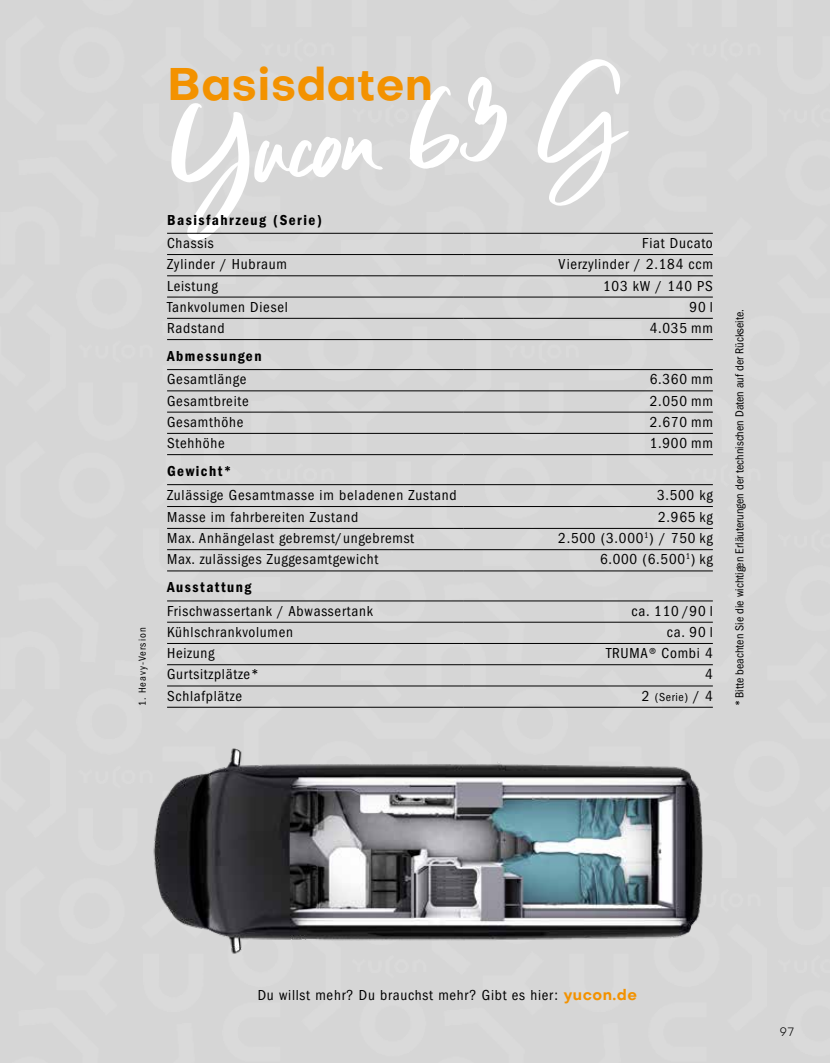
<style>
.page{position:relative;width:830px;height:1063px;background:#fff}
.page>*{position:absolute;margin:0;border:0;box-sizing:border-box;transform-origin:0 0}
.t1{font:105px "Clattering";color:#fff}
.t2{font:700 45px "Objectivity";color:#f39200}
.t3{font:condensed 15px "ITC Franklin Gothic Std";letter-spacing:.05em;color:#000}
.t4{font:15px "ITC Franklin Gothic Std Dm Cd";letter-spacing:.1em;color:#000}
.t5{font:condensed 12px "ITC Franklin Gothic Std";color:#000}
.t6{font:300 12px "Objectivity";color:#000}
.t7{font:condensed 10.5px "Franklin Gothic";letter-spacing:.1em;color:#000}
.s1{font-size:15px}
.s2{font-family:"Objectivity";font-weight:700;font-stretch:normal;color:#f39200}
</style>
<div class="page">
<div style="left:0;top:0;width:829px;height:1063px;background:#d6d6d6"></div>
<img style="left:132px;top:721px;width:598px;height:266px">
<hr style="left:167px;top:664px;width:296px;height:1px;background:#000">
<hr style="left:463px;top:664px;width:249px;height:1px;background:#000">
<hr style="left:167px;top:686px;width:296px;height:1px;background:#000">
<hr style="left:463px;top:686px;width:249px;height:1px;background:#000">
<hr style="left:167px;top:707px;width:296px;height:1px;background:#000">
<hr style="left:463px;top:707px;width:249px;height:1px;background:#000">
<hr style="left:167px;top:233px;width:296px;height:1px;background:#000">
<hr style="left:463px;top:233px;width:249px;height:1px;background:#000">
<hr style="left:167px;top:254px;width:296px;height:1px;background:#000">
<hr style="left:463px;top:254px;width:249px;height:1px;background:#000">
<hr style="left:167px;top:276px;width:296px;height:1px;background:#000">
<hr style="left:463px;top:276px;width:249px;height:1px;background:#000">
<hr style="left:167px;top:297px;width:296px;height:1px;background:#000">
<hr style="left:463px;top:297px;width:249px;height:1px;background:#000">
<hr style="left:167px;top:318px;width:296px;height:1px;background:#000">
<hr style="left:463px;top:318px;width:249px;height:1px;background:#000">
<hr style="left:167px;top:339px;width:296px;height:1px;background:#000">
<hr style="left:463px;top:339px;width:249px;height:1px;background:#000">
<hr style="left:167px;top:369px;width:296px;height:1px;background:#000">
<hr style="left:463px;top:369px;width:249px;height:1px;background:#000">
<hr style="left:167px;top:391px;width:296px;height:1px;background:#000">
<hr style="left:463px;top:391px;width:249px;height:1px;background:#000">
<hr style="left:167px;top:412px;width:296px;height:1px;background:#000">
<hr style="left:463px;top:412px;width:249px;height:1px;background:#000">
<hr style="left:167px;top:433px;width:296px;height:1px;background:#000">
<hr style="left:463px;top:433px;width:249px;height:1px;background:#000">
<hr style="left:167px;top:454px;width:296px;height:1px;background:#000">
<hr style="left:463px;top:454px;width:249px;height:1px;background:#000">
<hr style="left:167px;top:484px;width:296px;height:1px;background:#000">
<hr style="left:463px;top:484px;width:249px;height:1px;background:#000">
<hr style="left:167px;top:506px;width:296px;height:1px;background:#000">
<hr style="left:463px;top:506px;width:249px;height:1px;background:#000">
<hr style="left:167px;top:528px;width:296px;height:1px;background:#000">
<hr style="left:463px;top:528px;width:249px;height:1px;background:#000">
<hr style="left:167px;top:549px;width:296px;height:1px;background:#000">
<hr style="left:463px;top:549px;width:249px;height:1px;background:#000">
<hr style="left:167px;top:571px;width:296px;height:1px;background:#000">
<hr style="left:463px;top:571px;width:249px;height:1px;background:#000">
<hr style="left:167px;top:601px;width:296px;height:1px;background:#000">
<hr style="left:463px;top:601px;width:249px;height:1px;background:#000">
<hr style="left:167px;top:622px;width:296px;height:1px;background:#000">
<hr style="left:463px;top:622px;width:249px;height:1px;background:#000">
<hr style="left:167px;top:643px;width:296px;height:1px;background:#000">
<hr style="left:463px;top:643px;width:249px;height:1px;background:#000">
<p class="t7" style="left:136px;top:706px;width:81px;rotate:-90deg">1. Heavy-Version</p>
<h1 class="t1" style="left:162px;top:91px;width:464px;rotate:-5deg">Yucon 63 G</h1>
<h2 class="t2" style="left:167px;top:51px;width:267px">Basisdaten</h2>
<p class="t4" style="left:167px;top:211px;width:156px">Basisfahrzeug (Serie)</p>
<p class="t3" style="left:167px;top:235px;width:48px">Chassis</p>
<p class="t3" style="left:641px;top:235px;width:72px">Fiat Ducato</p>
<p class="t3" style="left:167px;top:256px;width:121px">Zylinder / Hubraum</p>
<p class="t3" style="left:558px;top:256px;width:156px">Vierzylinder / 2.184 ccm</p>
<p class="t3" style="left:167px;top:277px;width:52px">Leistung</p>
<p class="t3" style="left:603px;top:277px;width:111px">103 kW / 140 PS</p>
<p class="t3" style="left:167px;top:298px;width:122px">Tankvolumen Diesel</p>
<p class="t3" style="left:689px;top:298px;width:25px">90 l</p>
<p class="t3" style="left:167px;top:320px;width:59px">Radstand</p>
<p class="t3" style="left:649px;top:320px;width:65px">4.035 mm</p>
<p class="t4" style="left:167px;top:347px;width:96px">Abmessungen</p>
<p class="t3" style="left:167px;top:371px;width:81px">Gesamtlänge</p>
<p class="t3" style="left:649px;top:371px;width:65px">6.360 mm</p>
<p class="t3" style="left:167px;top:392px;width:83px">Gesamtbreite</p>
<p class="t3" style="left:649px;top:392px;width:65px">2.050 mm</p>
<p class="t3" style="left:167px;top:413px;width:78px">Gesamthöhe</p>
<p class="t3" style="left:649px;top:413px;width:65px">2.670 mm</p>
<p class="t3" style="left:167px;top:435px;width:59px">Stehhöhe</p>
<p class="t3" style="left:649px;top:435px;width:65px">1.900 mm</p>
<p class="t4" style="left:167px;top:462px;width:66px">Gewicht*</p>
<p class="t3" style="left:167px;top:486px;width:291px">Zulässige Gesamtmasse im beladenen Zustand</p>
<p class="t3" style="left:656px;top:486px;width:57px">3.500 kg</p>
<p class="t3" style="left:167px;top:508px;width:192px">Masse im fahrbereiten Zustand</p>
<p class="t3" style="left:657px;top:508px;width:56px">2.965 kg</p>
<p class="t3" style="left:167px;top:530px;width:248px">Max. Anhängelast gebremst/ungebremst</p>
<p class="t3" style="left:558px;top:530px;width:156px">2.500 (3.000<sup>1</sup>) / 750 kg</p>
<p class="t3" style="left:167px;top:551px;width:212px">Max. zulässiges Zuggesamtgewicht</p>
<p class="t3" style="left:599px;top:551px;width:114px">6.000 (6.500<sup>1</sup>) kg</p>
<p class="t4" style="left:167px;top:579px;width:86px">Ausstattung</p>
<p class="t3" style="left:167px;top:602px;width:207px">Frischwassertank / Abwassertank</p>
<p class="t3" style="left:631px;top:602px;width:83px">ca. 110 /90 l</p>
<p class="t3" style="left:167px;top:624px;width:127px">Kühlschrankvolumen</p>
<p class="t3" style="left:666px;top:624px;width:47px">ca. 90 l</p>
<p class="t3" style="left:167px;top:645px;width:49px">Heizung</p>
<p class="t3" style="left:605px;top:645px;width:108px">TRUMA® Combi 4</p>
<p class="t3" style="left:167px;top:666px;width:93px">Gurtsitzplätze*</p>
<p class="t3" style="left:704px;top:666px;width:9px">4</p>
<p class="t3" style="left:167px;top:687px;width:76px">Schlafplätze</p>
<p class="t5" style="left:641px;top:690px;width:72px"><span class="s1">2</span> (Serie) <span class="s1">/ 4</span></p>
<p class="t5" style="left:732px;top:706px;width:399px;rotate:-90deg">* Bitte beachten Sie die wichtigen Erläuterungen der technischen Daten auf der Rückseite.</p>
<p class="t3" style="left:257px;top:986px;width:380px">Du willst mehr? Du brauchst mehr? Gibt es hier: <span class="s2">yucon.de</span></p>
<p class="t6" style="left:779px;top:1024px;width:15px">97</p>
</div>
